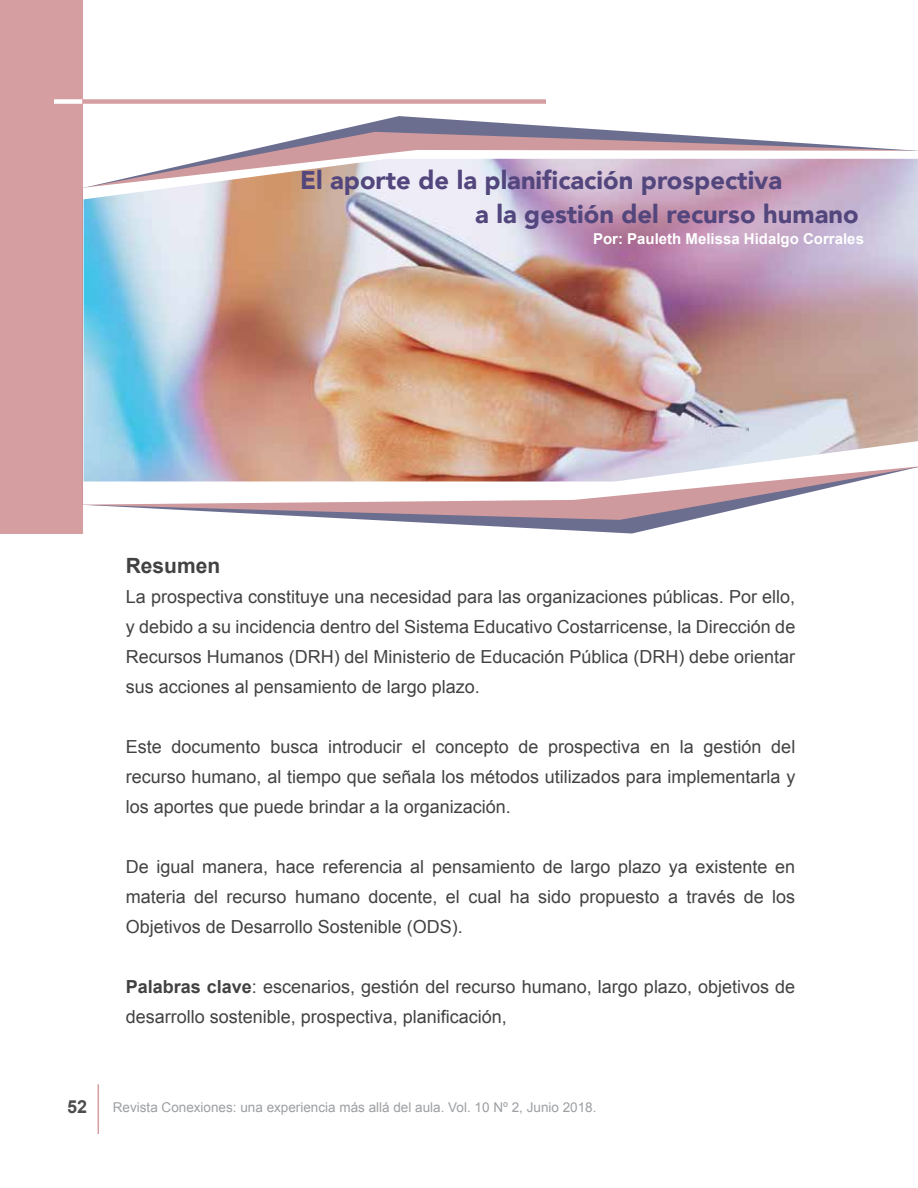
<style>
.page{position:relative;width:918px;height:1188px;background:#fff}
.page>*{position:absolute;margin:0;border:0;box-sizing:border-box;transform-origin:0 0}
.t1{font:900 25.5px/33.9px "Avenir";color:#52467d}
.t2{font:700 21px "Arial";color:#424242}
.t3{font:18px/30px "Arial";color:#424242;text-align:justify}
.t4{font:700 18px "Arial";color:#4d4d4f}
.t5{font:700 15px "Arial";color:#fff}
.t6{font:13.5px "Arial";color:#9d9fa2}
.s1{font-weight:700}
</style>
<div class="page">
<svg style="left:329px;top:116px;width:361px;height:418px"></svg>
<svg style="left:82px;top:132px;width:823px;height:388px"></svg>
<svg style="left:82px;top:150px;width:836px;height:355px"></svg>
<img style="left:84px;top:159px;width:834px;height:323px">
<div style="left:0;top:0;width:82px;height:534px;background:#d59ea0"></div>
<div style="left:54px;top:99px;width:28px;height:5px;background:#fff"></div>
<div style="left:82px;top:99px;width:464px;height:5px;background:#d59ea0"></div>
<hr style="left:98px;top:1084px;width:1px;height:50px;background:#c87e81">
<h1 class="t1" style="left:475px;top:162px;width:385px;text-indent:-175px">El aporte de la planificación prospectiva<br>a la gestión del recurso humano</h1>
<p class="t5" style="left:593px;top:228px;width:272px">Por: Pauleth Melissa Hidalgo Corrales</p>
<p class="t2" style="left:126px;top:551px;width:96px">Resumen</p>
<p class="t3" style="left:126px;top:581px;width:671px">La prospectiva constituye una necesidad para las organizaciones públicas. Por ello, y debido a su incidencia dentro del Sistema Educativo Costarricense, la Dirección de Recursos Humanos (DRH) del Ministerio de Educación Pública (DRH) debe orientar sus acciones al pensamiento de largo plazo.</p>
<p class="t3" style="left:126px;top:731px;width:671px">Este documento busca introducir el concepto de prospectiva en la gestión del recurso humano, al tiempo que señala los métodos utilizados para implementarla y los aportes que puede brindar a la organización.</p>
<p class="t3" style="left:126px;top:851px;width:671px">De igual manera, hace referencia al pensamiento de largo plazo ya existente en materia del recurso humano docente, el cual ha sido propuesto a través de los Objetivos de Desarrollo Sostenible (ODS).</p>
<p class="t3" style="left:126px;top:971px;width:671px"><span class="s1">Palabras clave</span>: escenarios, gestión del recurso humano, largo plazo, objetivos de desarrollo sostenible, prospectiva, planificación,</p>
<p class="t4" style="left:67px;top:1094px;width:22px">52</p>
<p class="t6" style="left:113px;top:1099px;width:485px">Revista Conexiones: una experiencia más allá del aula. Vol. 10 Nº 2, Junio 2018.</p>
</div>
